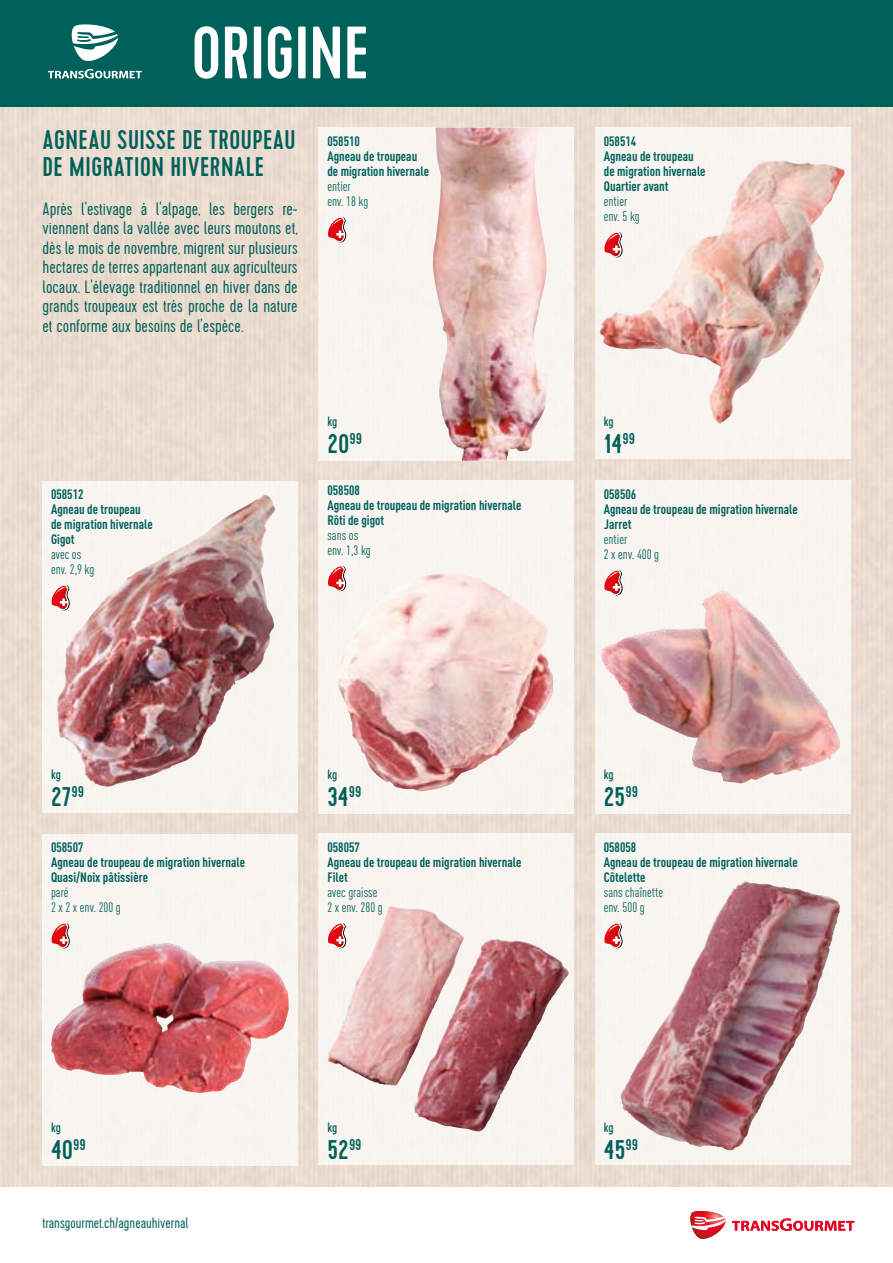
<style>
.page{position:relative;width:893px;height:1263px;background:#fff}
.page>*{position:absolute;margin:0;border:0;box-sizing:border-box;transform-origin:0 0}
.t1{font:500 27px "Cervo";letter-spacing:.02em;color:#00605a}
.t2{font:300 18px/19.5px "Cervo";color:#00605a;text-align:justify}
.grundtext_produzent{font:300 15px "Cervo";color:#00605a}
.t3{font:700 condensed 13.5px/15px "DINOT";color:#00605a}
.t4{font:condensed 13.5px "DINOT";color:#00605a}
.t5{font:13.5px "Cervo";color:#00605a}
</style>
<div class="page">
<div style="left:0;top:106px;width:893px;height:1080px;background:#eadccf"></div>
<div style="left:319px;top:128px;width:255px;height:333px;background:#f8f4f0"></div>
<svg style="left:595px;top:128px;width:255px;height:331px;fill:#f8f4f0"></svg>
<div style="left:43px;top:481px;width:255px;height:331px;background:#f8f4f0"></div>
<svg style="left:319px;top:480px;width:255px;height:334px;fill:#f8f3ef"></svg>
<div style="left:595px;top:480px;width:255px;height:334px;background:#f8f4f0"></div>
<div style="left:43px;top:834px;width:255px;height:331px;background:#f8f4f0"></div>
<svg style="left:319px;top:833px;width:255px;height:332px;fill:#f8f4f0"></svg>
<svg style="left:595px;top:833px;width:255px;height:332px;fill:#f8f3ef"></svg>
<img style="left:600px;top:159px;width:183px;height:194px">
<img style="left:57px;top:495px;width:207px;height:292px">
<img style="left:620px;top:881px;width:125px;height:229px">
<img style="left:381px;top:573px;width:79px;height:27px">
<img style="left:433px;top:128px;width:114px;height:333px">
<svg style="left:328px;top:217px;width:18px;height:25px"></svg>
<svg style="left:604px;top:232px;width:19px;height:25px"></svg>
<svg style="left:51px;top:585px;width:19px;height:25px"></svg>
<svg style="left:327px;top:566px;width:19px;height:25px"></svg>
<img style="left:601px;top:591px;width:239px;height:192px">
<svg style="left:604px;top:570px;width:19px;height:25px"></svg>
<img style="left:51px;top:943px;width:238px;height:150px">
<svg style="left:51px;top:923px;width:19px;height:25px"></svg>
<img style="left:327px;top:906px;width:137px;height:180px">
<svg style="left:327px;top:923px;width:19px;height:25px"></svg>
<svg style="left:604px;top:923px;width:19px;height:25px"></svg>
<div style="left:0;top:0;width:893px;height:106px;background:#00605a"></div>
<svg style="left:195px;top:26px;width:23px;height:53px"></svg>
<svg style="left:225px;top:27px;width:22px;height:51px"></svg>
<div style="left:254px;top:27px;width:7px;height:51px;background:#fff"></div>
<svg style="left:268px;top:26px;width:24px;height:53px"></svg>
<div style="left:298px;top:27px;width:8px;height:51px;background:#fff"></div>
<svg style="left:313px;top:27px;width:27px;height:51px"></svg>
<svg style="left:347px;top:27px;width:19px;height:51px"></svg>
<svg style="left:71px;top:24px;width:47px;height:37px"></svg>
<svg style="left:48px;top:69px;width:94px;height:10px"></svg>
<svg style="left:690px;top:1211px;width:164px;height:28px"></svg>
<p class="t1" style="left:43px;top:123px;width:255px">AGNEAU SUISSE DE TROUPEAU</p>
<p class="t1" style="left:43px;top:150px;width:223px">DE MIGRATION HIVERNALE</p>
<p class="t2" style="left:43px;top:199px;width:257px">Après l'estivage à l'alpage, les bergers re&shy;viennent dans la vallée avec leurs moutons et, dès le mois de novembre, migrent sur plusieurs hectares de terres appartenant aux agriculteurs locaux. L'élevage traditionnel en hiver dans de grands troupeaux est très proche de la nature et conforme aux besoins de l'espèce.</p>
<p class="t3" style="left:327px;top:134px;width:34px">058510</p>
<p class="t3" style="left:327px;top:149px;width:103px">Agneau de troupeau de migration hivernale</p>
<p class="t4" style="left:327px;top:179px;width:25px">entier</p>
<p class="t4" style="left:327px;top:194px;width:42px">env. 18 kg</p>
<p class="t3" style="left:51px;top:487px;width:34px">058512</p>
<p class="t3" style="left:51px;top:502px;width:91px">Agneau de troupeau</p>
<p class="t3" style="left:51px;top:517px;width:103px">de migration hivernale<br>Gigot</p>
<p class="t4" style="left:51px;top:547px;width:32px">avec os</p>
<p class="t4" style="left:51px;top:562px;width:45px">env. 2,9 kg</p>
<p class="t5" style="left:327px;top:413px;width:11px">kg</p>
<p class="t1" style="left:327px;top:428px;width:36px">20<sup>99</sup></p>
<p class="t3" style="left:327px;top:483px;width:34px">058508</p>
<p class="t3" style="left:327px;top:498px;width:196px">Agneau de troupeau de migration hivernale<br>Rôti de gigot</p>
<p class="t4" style="left:327px;top:527px;width:32px">sans os</p>
<p class="t4" style="left:327px;top:542px;width:45px">env. 1,3 kg</p>
<p class="t5" style="left:51px;top:766px;width:11px">kg</p>
<p class="t1" style="left:51px;top:781px;width:35px">27<sup>99</sup></p>
<p class="t3" style="left:51px;top:840px;width:34px">058507</p>
<p class="t3" style="left:51px;top:855px;width:196px">Agneau de troupeau de migration hivernale<br>Quasi/Noix pâtissière</p>
<p class="t4" style="left:51px;top:885px;width:19px">paré</p>
<p class="t4" style="left:51px;top:900px;width:71px">2 x 2 x env. 200 g</p>
<p class="t5" style="left:327px;top:766px;width:11px">kg</p>
<p class="t1" style="left:327px;top:781px;width:36px">34<sup>99</sup></p>
<p class="t3" style="left:327px;top:840px;width:34px">058057</p>
<p class="t3" style="left:327px;top:855px;width:196px">Agneau de troupeau de migration hivernale<br>Filet</p>
<p class="t4" style="left:327px;top:885px;width:52px">avec graisse</p>
<p class="t4" style="left:327px;top:900px;width:57px">2 x env. 280 g</p>
<p class="t3" style="left:604px;top:134px;width:34px">058514</p>
<p class="t3" style="left:604px;top:149px;width:91px">Agneau de troupeau</p>
<p class="t3" style="left:604px;top:164px;width:103px">de migration hivernale<br>Quartier avant</p>
<p class="t4" style="left:604px;top:194px;width:25px">entier</p>
<p class="t4" style="left:604px;top:209px;width:38px">env. 5 kg</p>
<p class="t5" style="left:604px;top:413px;width:11px">kg</p>
<p class="t1" style="left:604px;top:428px;width:33px">14<sup>99</sup></p>
<p class="t3" style="left:604px;top:487px;width:34px">058506</p>
<p class="t3" style="left:604px;top:502px;width:196px">Agneau de troupeau de migration hivernale<br>Jarret</p>
<p class="t4" style="left:604px;top:532px;width:25px">entier</p>
<p class="t4" style="left:604px;top:547px;width:57px">2 x env. 400 g</p>
<p class="t5" style="left:604px;top:766px;width:11px">kg</p>
<p class="t1" style="left:604px;top:781px;width:36px">25<sup>99</sup></p>
<p class="t3" style="left:604px;top:840px;width:34px">058058</p>
<p class="t3" style="left:604px;top:855px;width:196px">Agneau de troupeau de migration hivernale<br>Côtelette</p>
<p class="t4" style="left:604px;top:885px;width:61px">sans chaînette</p>
<p class="t4" style="left:604px;top:900px;width:42px">env. 500 g</p>
<p class="t5" style="left:51px;top:1119px;width:11px">kg</p>
<p class="t1" style="left:51px;top:1133px;width:36px">40<sup>99</sup></p>
<p class="grundtext_produzent" style="left:43px;top:1215px;width:148px">transgourmet.ch/agneauhivernal</p>
<p class="t5" style="left:327px;top:1119px;width:11px">kg</p>
<p class="t1" style="left:327px;top:1133px;width:36px">52<sup>99</sup></p>
<p class="t5" style="left:604px;top:1119px;width:11px">kg</p>
<p class="t1" style="left:604px;top:1133px;width:36px">45<sup>99</sup></p>
</div>
